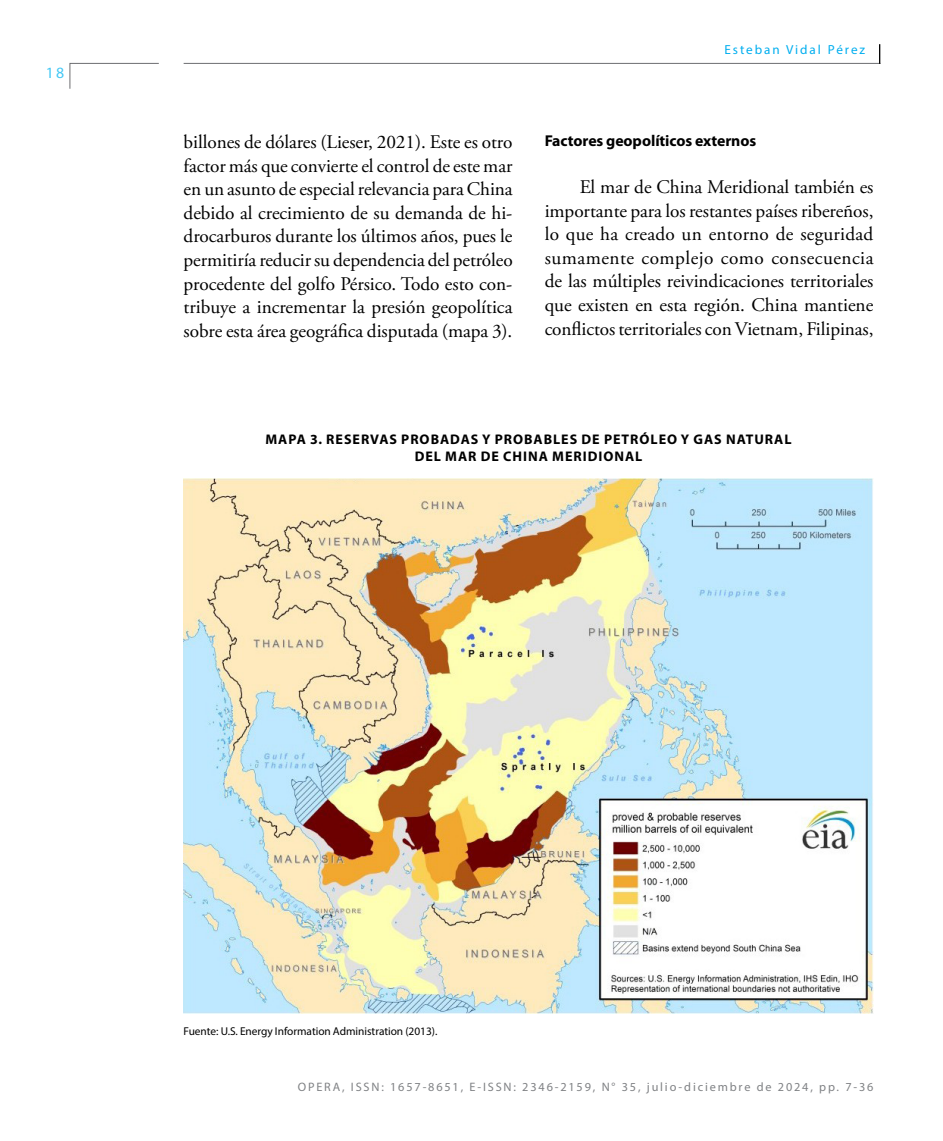
<style>
.page{position:relative;width:943px;height:1141px;background:#fff}
.page>*{position:absolute;margin:0;border:0;box-sizing:border-box;transform-origin:0 0}
.t1{font:19.25px/23.6px "Adobe Garamond Pro";letter-spacing:-.005em;color:#000;text-align:justify}
.t2{font:700 15.75px "Myriad Pro";letter-spacing:-.005em;color:#000}
.t3{font:15.75px "Myriad Pro";color:#44c8f5}
.t4{font:700 14px "Myriad Pro";letter-spacing:.07em;color:#000}
.t5{font:13.12px "Myriad Pro";letter-spacing:.15em;color:#00aeef}
.t6{font:12.25px "Myriad Pro";letter-spacing:.15em;color:#808285}
.t7{font:11.38px "Myriad Pro";letter-spacing:-.005em;color:#000}
</style>
<div class="page">
<hr style="left:184px;top:63px;width:696px;height:1px;background:#6d6e71">
<svg style="left:879px;top:44px;width:1px;height:20px"></svg>
<svg style="left:69px;top:63px;width:90px;height:26px"></svg>
<img style="left:184px;top:479px;width:689px;height:534px">
<p class="t3" style="left:46px;top:63px;width:20px">18</p>
<p class="t5" style="left:724px;top:42px;width:142px">Esteban Vidal Pérez</p>
<p class="t1" style="left:184px;top:131px;width:330px">billones de dólares (Lieser, 2021). Este es otro factor más que convierte el control de este mar en un asunto de especial relevancia para China debido al crecimiento de su demanda de hi&shy;drocarburos durante los últimos años, pues le permitiría reducir su dependencia del petróleo procedente del golfo Pérsico. Todo esto con&shy;tribuye a incrementar la presión geopolítica sobre esta área geográfica disputada (mapa 3).</p>
<p class="t2" style="left:544px;top:130px;width:213px">FACTORES GEOPOLÍTICOS EXTERNOS</p>
<p class="t1" style="left:544px;top:176px;width:330px;text-indent:35px">El mar de China Meridional también es importante para los restantes países ribereños, lo que ha creado un entorno de seguridad sumamente complejo como consecuencia de las múltiples reivindicaciones territoriales que existen en esta región. China mantiene conflictos territoriales con Vietnam, Filipinas,</p>
<p class="t4" style="left:265px;top:430px;width:23px">MAPA</p>
<p class="t4" style="left:310px;top:430px;width:303px">3. RESERVAS PROBADAS Y PROBABLES DE PET</p>
<p class="t4" style="left:630px;top:430px;width:30px">RÓLEO</p>
<p class="t4" style="left:681px;top:430px;width:103px">Y GAS NATURAL</p>
<p class="t4" style="left:415px;top:448px;width:220px">DEL MAR DE CHINA MERIDIONAL</p>
<p class="t7" style="left:184px;top:1024px;width:255px">Fuente: U.S. Energy Information Administration (2013).</p>
<p class="t6" style="left:298px;top:1080px;width:577px">OPERA, ISSN: 1657-8651, E-ISSN: 2346-2159, N° 35, julio-diciembre de 2024, pp. 7-36</p>
</div>
